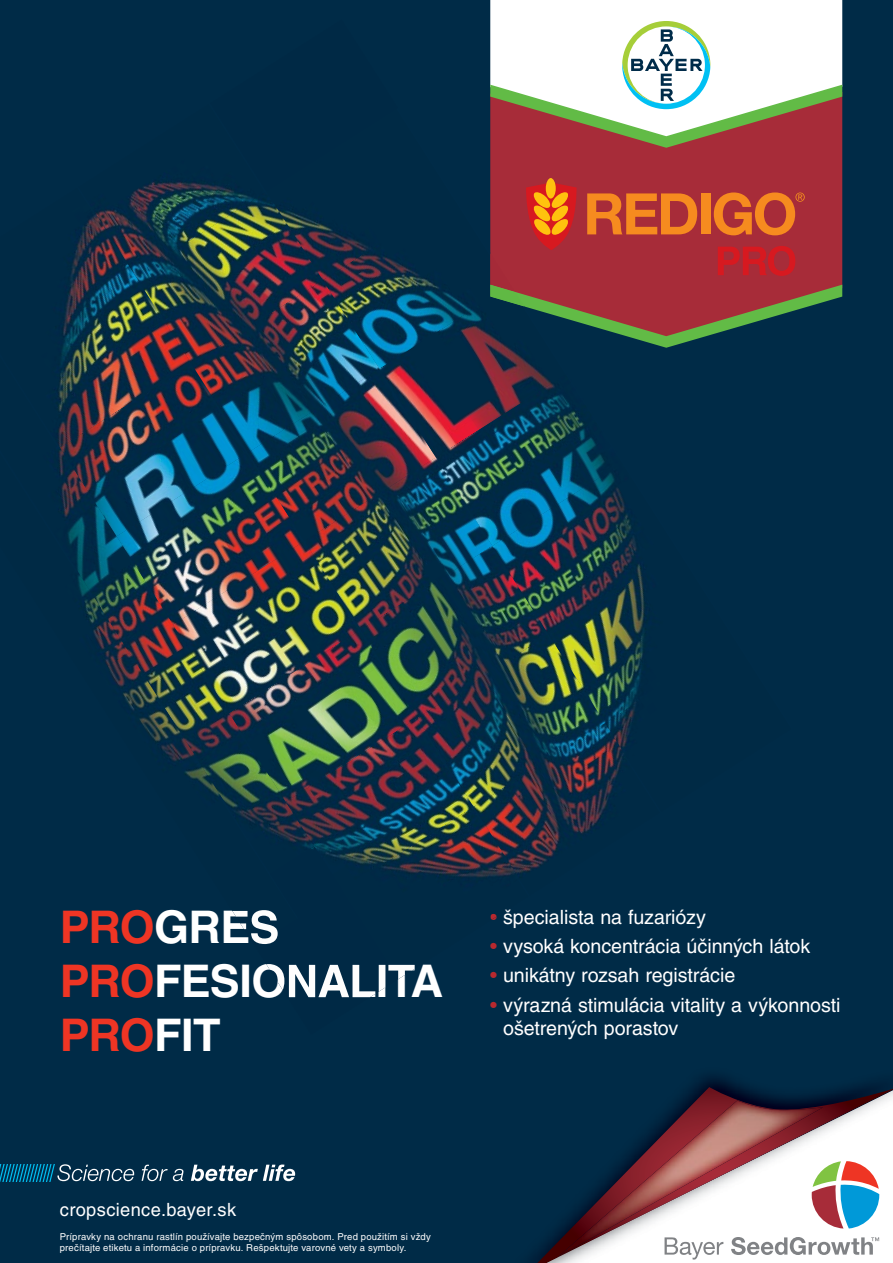
<style>
.page{position:relative;width:893px;height:1263px;background:#002b47}
.page>*{position:absolute;margin:0;border:0;box-sizing:border-box;transform-origin:0 0}
.t1{font:700 45px/54px "Helvetica CE";letter-spacing:-.02em;color:#fff}
.t2{font:19.65px/23.5px "Helvetica CE";letter-spacing:-.005em;color:#fff}
.t3{font:18.3px "Helvetica CE";letter-spacing:.02em;color:#fff}
.t4{font:9.45px/10.6px "Helvetica CE";letter-spacing:.02em;color:#fff}
.s1{color:#ee3524}
.s2{color:#b8292f}
</style>
<div class="page">
<div style="left:490px;top:0;width:352px;height:21px;background:#fff"></div>
<div style="left:490px;top:148px;width:352px;height:137px;background:#a72c39"></div>
<svg style="left:524px;top:285px;width:318px;height:63px"></svg>
<svg style="left:526px;top:178px;width:51px;height:72px;background:#d45121"></svg>
<svg style="left:587px;top:193px;width:110px;height:41px;background:#d56329"></svg>
<div style="left:701px;top:193px;width:9px;height:41px;background:#f68b1f"></div>
<svg style="left:714px;top:192px;width:91px;height:43px;background:#cb582c"></svg>
<svg style="left:718px;top:246px;width:77px;height:30px;background:#bf222c"></svg>
<svg style="left:490px;top:21px;width:352px;height:127px;background:#d3c7be"></svg>
<svg style="left:0;top:1164px;width:295px;height:17px"></svg>
<img style="left:71px;top:241px;width:8px;height:34px">
<img style="left:79px;top:181px;width:131px;height:94px">
<img style="left:58px;top:450px;width:58px;height:198px">
<img style="left:57px;top:275px;width:78px;height:172px">
<img style="left:135px;top:191px;width:131px;height:173px">
<img style="left:266px;top:203px;width:57px;height:77px">
<img style="left:60px;top:364px;width:131px;height:172px">
<img style="left:191px;top:280px;width:132px;height:172px">
<img style="left:323px;top:196px;width:169px;height:173px">
<img style="left:116px;top:452px;width:132px;height:128px">
<img style="left:248px;top:369px;width:131px;height:172px">
<img style="left:379px;top:297px;width:188px;height:160px">
<img style="left:101px;top:580px;width:72px;height:72px">
<img style="left:105px;top:652px;width:181px;height:187px">
<img style="left:173px;top:541px;width:131px;height:172px">
<img style="left:304px;top:457px;width:132px;height:172px">
<img style="left:436px;top:374px;width:168px;height:172px">
<img style="left:229px;top:629px;width:132px;height:173px">
<img style="left:361px;top:546px;width:131px;height:172px">
<img style="left:492px;top:462px;width:145px;height:172px">
<img style="left:286px;top:718px;width:131px;height:128px">
<img style="left:417px;top:634px;width:131px;height:173px">
<img style="left:548px;top:551px;width:98px;height:172px">
<img style="left:305px;top:846px;width:37px;height:13px">
<img style="left:342px;top:807px;width:132px;height:71px">
<img style="left:474px;top:723px;width:131px;height:155px">
<img style="left:605px;top:639px;width:41px;height:169px">
<img style="left:490px;top:253px;width:25px;height:32px">
<img style="left:490px;top:285px;width:34px;height:21px">
<img style="left:232px;top:910px;width:46px;height:34px">
<img style="left:289px;top:997px;width:81px;height:1px">
<img style="left:266px;top:964px;width:149px;height:33px">
<svg style="left:529px;top:1087px;width:364px;height:176px"></svg>
<img style="left:557px;top:1100px;width:266px;height:157px">
<svg style="left:664px;top:1237px;width:59px;height:22px"></svg>
<svg style="left:731px;top:1158px;width:152px;height:97px;background:#d5d5d7"></svg>
<h1 class="t1" style="left:60px;top:900px;width:385px"><span class="s1">PRO</span>GRES<br><span class="s1">PRO</span>FESIONALITA<br><span class="s1">PRO</span>FIT</h1>
<h2 class="t2" style="left:490px;top:905px;width:217px"><span class="s2">•</span> špecialista na fuzariózy</h2>
<h2 class="t2" style="left:490px;top:934px;width:322px"><span class="s2">•</span> vysoká koncentrácia účinných látok</h2>
<h2 class="t2" style="left:490px;top:964px;width:247px"><span class="s2">•</span> unikátny rozsah registrácie</h2>
<h2 class="t2" style="left:503px;top:993px;width:339px;text-indent:-13px"><span class="s2">•</span> výrazná stimulácia vitality a výkonnosti ošetrených porastov</h2>
<h3 class="t3" style="left:60px;top:1199px;width:178px">cropscience.bayer.sk</h3>
<p class="t4" style="left:60px;top:1231px;width:372px">Prípravky na ochranu rastlín používajte bezpečným spôsobom. Pred použitím si vždy prečítajte etiketu a informácie o prípravku. Rešpektujte varovné vety a symboly.</p>
</div>
